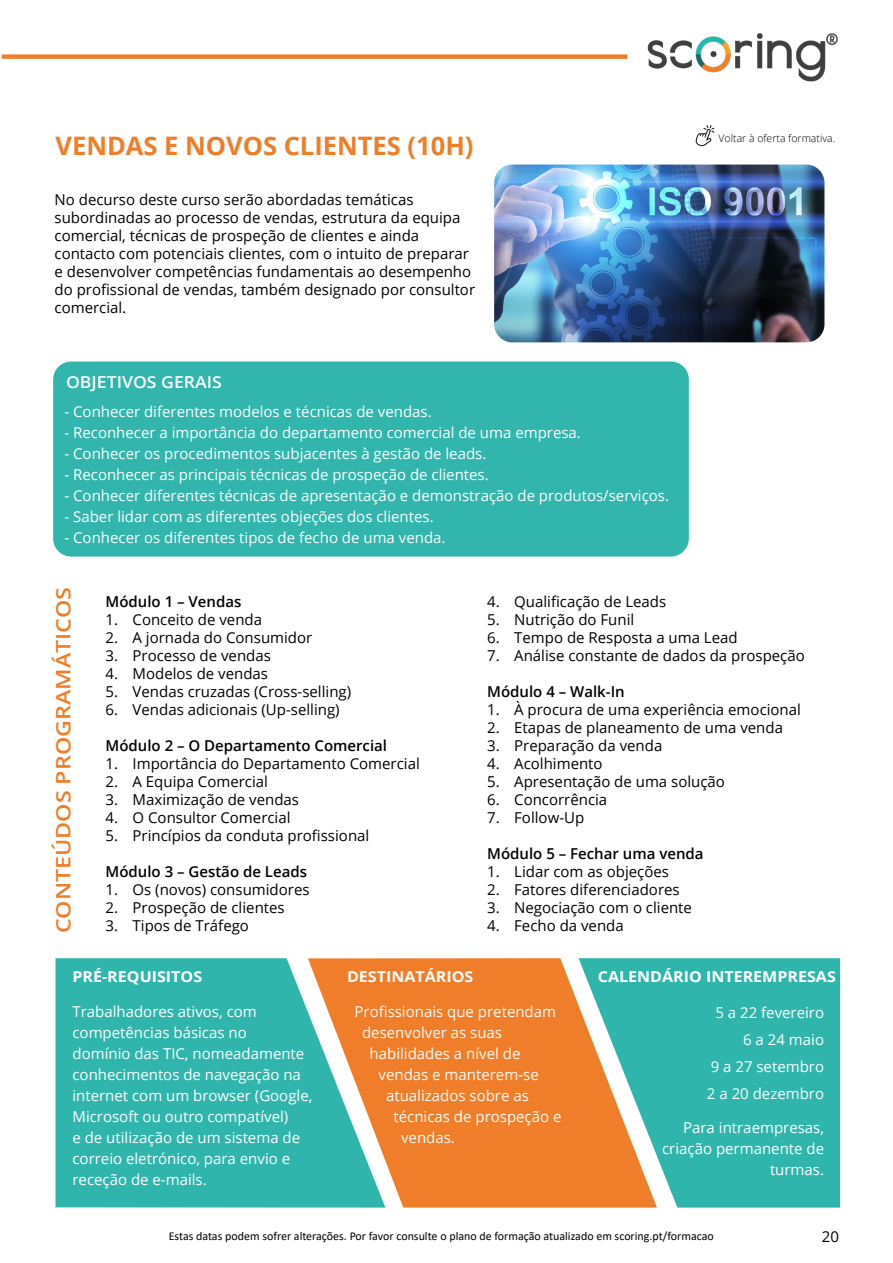
<style>
.page{position:relative;width:893px;height:1263px;background:#fff}
.page>*{position:absolute;margin:0;border:0;box-sizing:border-box;transform-origin:0 0}
.t1{font:700 25.5px "Open Sans";color:#ef7e29}
.t2{font:600 19.95px "Open Sans";color:#ef7e29;scale:1.17 1}
.t3{font:600 16.5px "Open Sans";color:#fff;scale:1.07 1}
.t4{font:15px/18px "Open Sans";color:#000}
.t5{font:15px/21px "Open Sans";color:#fff;text-align:right}
.t6{font:600 15px "Open Sans";color:#000}
.t7{font:700 15px "Open Sans";color:#fff;scale:1.07 1}
.t8{font:12px "Calibri";color:#000}
.t9{font:300 10.5px "Open Sans";color:#000}
</style>
<div class="page">
<div style="left:2px;top:54px;width:625px;height:5px;background:#f07d29"></div>
<img style="left:647px;top:33px;width:191px;height:49px">
<div style="left:55px;top:958px;width:253px;height:249px;background:#30b5ac"></div>
<div style="left:657px;top:958px;width:183px;height:249px;background:#2fb5ac"></div>
<svg style="left:308px;top:958px;width:349px;height:249px;background:#cf9355"></svg>
<div style="left:53px;top:361px;width:636px;height:195px;background:#31b5ac;border-radius:18px"></div>
<img style="left:494px;top:165px;width:330px;height:177px">
<img style="left:695px;top:125px;width:19px;height:21px">
<h1 class="t1" style="left:56px;top:127px;width:419px">VENDAS E NOVOS CLIENTES (10H)</h1>
<p class="t4" style="left:55px;top:191px;width:422px">No decurso deste curso serão abordadas temáticas subordinadas ao processo de vendas, estrutura da equipa comercial, técnicas de prospeção de clientes e ainda contacto com potenciais clientes, com o intuito de preparar e desenvolver competências fundamentais ao desempenho do profissional de vendas, também designado por consultor comercial.</p>
<p class="t3" style="left:66px;top:371px;width:147px">OBJETIVOS GERAIS</p>
<p class="t5" style="left:64px;top:401px;width:369px">- Conhecer diferentes modelos e técnicas de vendas.</p>
<p class="t5" style="left:64px;top:422px;width:518px">- Reconhecer a importância do departamento comercial de uma empresa.</p>
<p class="t5" style="left:64px;top:443px;width:423px">- Conhecer os procedimentos subjacentes à gestão de leads.</p>
<p class="t5" style="left:64px;top:464px;width:426px">- Reconhecer as principais técnicas de prospeção de clientes.</p>
<p class="t5" style="left:64px;top:485px;width:606px">- Conhecer diferentes técnicas de apresentação e demonstração de produtos/serviços.</p>
<p class="t5" style="left:64px;top:506px;width:371px">- Saber lidar com as diferentes objeções dos clientes.</p>
<p class="t5" style="left:64px;top:527px;width:383px">- Conhecer os diferentes tipos de fecho de uma venda.</p>
<p class="t9" style="left:719px;top:131px;width:118px">Voltar à oferta formativa.</p>
<h2 class="t2" style="left:49px;top:933px;width:298px;rotate:-90deg">CONTEÚDOS PROGRAMÁTICOS</h2>
<p class="t6" style="left:106px;top:591px;width:137px">Módulo 1 – Vendas</p>
<p class="t4" style="left:106px;top:610px;width:158px">1. Conceito de venda</p>
<p class="t4" style="left:106px;top:628px;width:208px">2. A jornada do Consumidor</p>
<p class="t4" style="left:106px;top:646px;width:167px">3. Processo de vendas</p>
<p class="t4" style="left:106px;top:664px;width:164px">4. Modelos de vendas</p>
<p class="t4" style="left:106px;top:682px;width:247px">5. Vendas cruzadas (Cross-selling)</p>
<p class="t4" style="left:106px;top:700px;width:236px">6. Vendas adicionais (Up-selling)</p>
<p class="t6" style="left:106px;top:735px;width:283px">Módulo 2 – O Departamento Comercial</p>
<p class="t4" style="left:106px;top:754px;width:316px">1. Importância do Departamento Comercial</p>
<p class="t4" style="left:106px;top:772px;width:164px">2. A Equipa Comercial</p>
<p class="t4" style="left:106px;top:790px;width:195px">3. Maximização de vendas</p>
<p class="t4" style="left:106px;top:808px;width:186px">4. O Consultor Comercial</p>
<p class="t4" style="left:106px;top:826px;width:265px">5. Princípios da conduta profissional</p>
<p class="t6" style="left:106px;top:861px;width:203px">Módulo 3 – Gestão de Leads</p>
<p class="t4" style="left:106px;top:880px;width:205px">1. Os (novos) consumidores</p>
<p class="t4" style="left:106px;top:898px;width:181px">2. Prospeção de clientes</p>
<p class="t4" style="left:106px;top:916px;width:145px">3. Tipos de Tráfego</p>
<p class="t4" style="left:487px;top:592px;width:181px">4. Qualificação de Leads</p>
<p class="t4" style="left:487px;top:610px;width:149px">5. Nutrição do Funil</p>
<p class="t4" style="left:487px;top:628px;width:252px">6. Tempo de Resposta a uma Lead</p>
<p class="t4" style="left:487px;top:646px;width:319px">7. Análise constante de dados da prospeção</p>
<p class="t6" style="left:487px;top:681px;width:139px">Módulo 4 – Walk-In</p>
<p class="t4" style="left:487px;top:700px;width:315px">1. À procura de uma experiência emocional</p>
<p class="t4" style="left:487px;top:718px;width:297px">2. Etapas de planeamento de uma venda</p>
<p class="t4" style="left:487px;top:736px;width:177px">3. Preparação da venda</p>
<p class="t4" style="left:487px;top:754px;width:117px">4. Acolhimento</p>
<p class="t4" style="left:487px;top:772px;width:239px">5. Apresentação de uma solução</p>
<p class="t4" style="left:487px;top:790px;width:122px">6. Concorrência</p>
<p class="t4" style="left:487px;top:808px;width:99px">7. Follow-Up</p>
<p class="t6" style="left:487px;top:843px;width:218px">Módulo 5 – Fechar uma venda</p>
<p class="t4" style="left:487px;top:862px;width:183px">1. Lidar com as objeções</p>
<p class="t4" style="left:487px;top:880px;width:194px">2. Fatores diferenciadores</p>
<p class="t4" style="left:487px;top:898px;width:206px">3. Negociação com o cliente</p>
<p class="t4" style="left:487px;top:916px;width:138px">4. Fecho da venda</p>
<p class="t7" style="left:72px;top:966px;width:123px">PRÉ-REQUISITOS</p>
<p class="t5" style="left:72px;top:1000px;width:241px;text-align:left">Trabalhadores ativos, com competências básicas no<br>domínio das TIC, nomeadamente conhecimentos de navegação na internet com um browser (Google,<br>Microsoft ou outro compatível)<br>e de utilização de um sistema de correio eletrónico, para envio e receção de e-mails.</p>
<p class="t5" style="left:355px;top:1000px;width:203px">Profissionais que pretendam</p>
<p class="t7" style="left:347px;top:966px;width:120px">DESTINATÁRIOS</p>
<p class="t5" style="left:362px;top:1021px;width:141px">desenvolver as suas</p>
<p class="t5" style="left:370px;top:1042px;width:152px">habilidades a nível de</p>
<p class="t5" style="left:379px;top:1063px;width:162px">vendas e manterem-se</p>
<p class="t5" style="left:386px;top:1084px;width:144px">atualizados sobre as</p>
<p class="t5" style="left:394px;top:1105px;width:169px">técnicas de prospeção e</p>
<p class="t5" style="left:401px;top:1126px;width:55px">vendas.</p>
<p class="t7" style="left:598px;top:965px;width:224px">CALENDÁRIO INTEREMPRESAS</p>
<p class="t5" style="left:707px;top:998px;width:119px;line-height:27px">5 a 22 fevereiro<br>6 a 24 maio<br>9 a 27 setembro<br>2 a 20 dezembro</p>
<p class="t5" style="left:662px;top:1117px;width:163px">Para intraempresas, criação permanente de turmas.</p>
<p class="t8" style="left:169px;top:1228px;width:547px">Estas datas podem sofrer alterações. Por favor consulte o plano de formação atualizado em scoring.pt/formacao</p>
<p class="t4" style="left:822px;top:1227px;width:19px">20</p>
</div>
